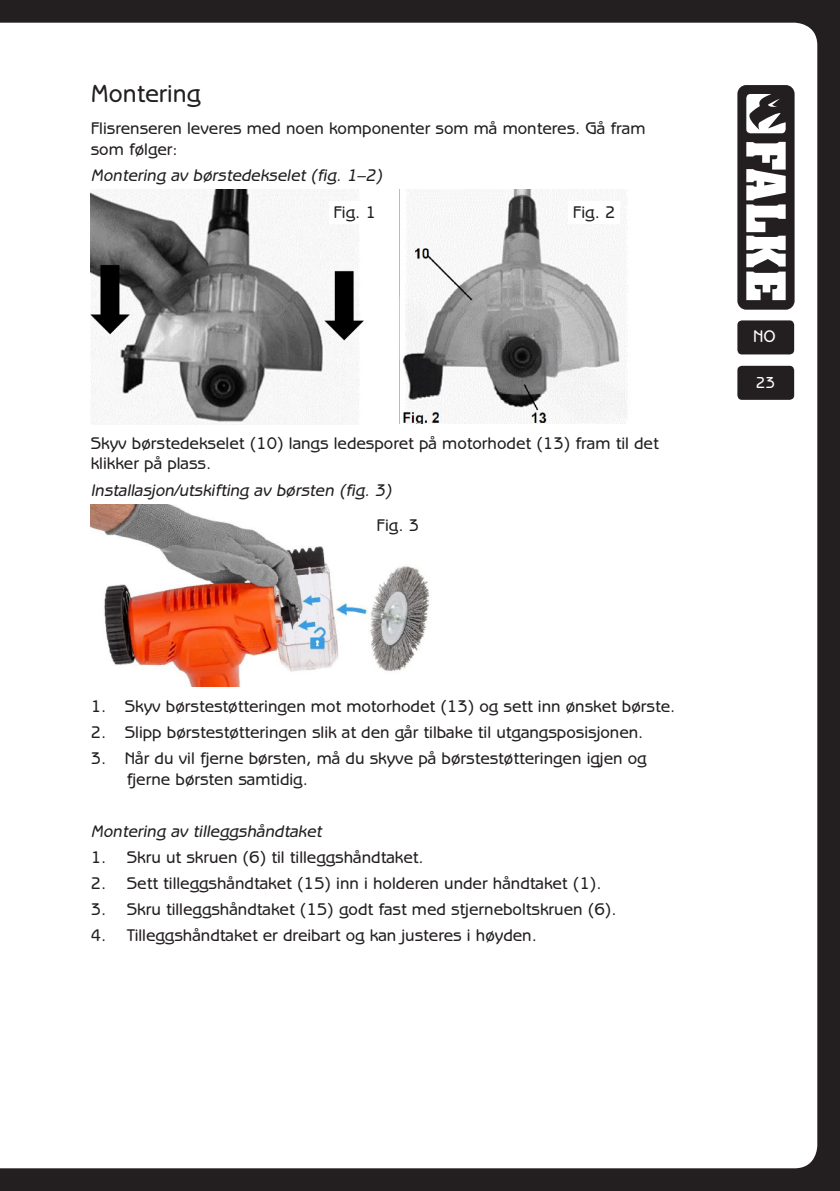
<style>
.page{position:relative;width:840px;height:1191px;background:#fff}
.page>*{position:absolute;margin:0;border:0;box-sizing:border-box;transform-origin:0 0}
.Brød_bold{font:500 25px "Benguiat Gothic LT";color:#231f20}
.Brød{font:500 17px/20.4px "Benguiat Gothic LT";color:#231f20}
.Brødtekst_kursiv{font:italic 500 17px "Benguiat Gothic LT";color:#231f20}
.t1{font:500 17px "Benguiat Gothic LT";color:#fff}
.t2{font:500 16px "Benguiat Gothic LT";color:#fff}
</style>
<div class="page">
<div style="left:0;top:0;width:839px;height:1191px;background:#231f20"></div>
<div style="left:1px;top:23px;width:815px;height:1145px;background:#fff"></div>
<svg style="left:0;top:23px;width:1px;height:1145px"></svg>
<svg style="left:737px;top:85px;width:57px;height:225px"></svg>
<div style="left:737px;top:366px;width:56px;height:34px;background:#231f20;border-radius:5px"></div>
<div style="left:737px;top:320px;width:56px;height:34px;background:#231f20;border-radius:5px"></div>
<img style="left:91px;top:190px;width:299px;height:234px">
<div style="left:329px;top:201px;width:51px;height:23px;background:#fff"></div>
<img style="left:399px;top:190px;width:231px;height:233px">
<div style="left:568px;top:201px;width:51px;height:23px;background:#fff"></div>
<img style="left:91px;top:504px;width:343px;height:182px">
<div style="left:372px;top:514px;width:51px;height:22px;background:#fff"></div>
<p class="Brød_bold" style="left:91px;top:79px;width:111px">Montering</p>
<p class="Brød" style="left:91px;top:118px;width:556px">Flisrenseren leveres med noen komponenter som må monteres. Gå fram som følger:</p>
<p class="Brødtekst_kursiv" style="left:91px;top:165px;width:293px">Montering av børstedekselet (fig. 1–2)</p>
<p class="Brød" style="left:333px;top:202px;width:44px">Fig. 1</p>
<p class="Brød" style="left:572px;top:202px;width:44px">Fig. 2</p>
<p class="Brød" style="left:91px;top:433px;width:569px">Skyv børstedekselet (10) langs ledesporet på motorhodet (13) fram til det klikker på plass.</p>
<p class="Brødtekst_kursiv" style="left:91px;top:480px;width:302px">Installasjon/utskifting av børsten (fig. 3)</p>
<p class="Brød" style="left:376px;top:515px;width:44px">Fig. 3</p>
<p class="Brød" style="left:91px;top:696px;width:585px">1. Skyv børstestøtteringen mot motorhodet (13) og sett inn ønsket børste.</p>
<p class="Brød" style="left:91px;top:722px;width:554px">2. Slipp børstestøtteringen slik at den går tilbake til utgangsposisjonen.</p>
<p class="Brød" style="left:127px;top:748px;width:521px;text-indent:-36px">3. Når du vil fjerne børsten, må du skyve på børstestøtteringen igjen og fjerne børsten samtidig.</p>
<p class="Brødtekst_kursiv" style="left:91px;top:821px;width:232px">Montering av tilleggshåndtaket</p>
<p class="Brød" style="left:91px;top:847px;width:334px">1. Skru ut skruen (6) til tilleggshåndtaket.</p>
<p class="Brød" style="left:91px;top:873px;width:512px">2. Sett tilleggshåndtaket (15) inn i holderen under håndtaket (1).</p>
<p class="Brød" style="left:91px;top:899px;width:527px">3. Skru tilleggshåndtaket (15) godt fast med stjerneboltskruen (6).</p>
<p class="Brød" style="left:91px;top:925px;width:447px">4. Tilleggshåndtaket er dreibart og kan justeres i høyden.</p>
<p class="t1" style="left:752px;top:327px;width:24px">NO</p>
<p class="t2" style="left:755px;top:373px;width:21px">23</p>
</div>
